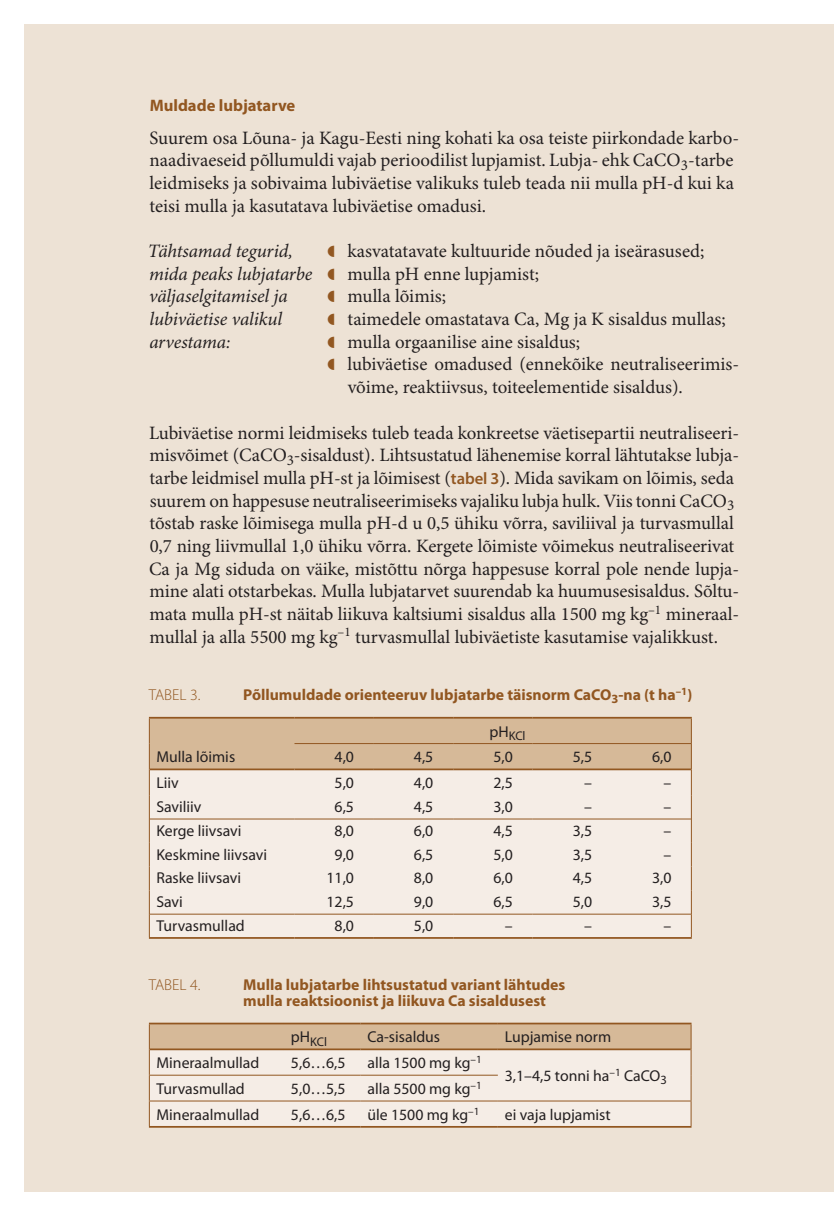
<style>
.page{position:relative;width:834px;height:1216px;background:#fff}
.page>*{position:absolute;margin:0;border:0;box-sizing:border-box;transform-origin:0 0}
.t1{font:18.9px/22.8px "Minion Pro";letter-spacing:-.005em;color:#231f20}
.t2{font:italic 18.9px/22.8px "Minion Pro";letter-spacing:-.01em;color:#231f20}
.t3{font:700 16.62px "Myriad Pro";color:#925721}
.t4{font:15.75px "Myriad Pro";color:#231f20}
.t5{font:700 15.75px/15.8px "Myriad Pro";color:#925721}
.t6{font:300 15.75px "Myriad Pro";color:#925721}
.t7{font:12.6px "Myriad Pro";letter-spacing:-.01em;color:#231f20}
.s1{font-family:"Myriad Pro";font-weight:600;font-size:16.62px;color:#925721}
</style>
<div class="page">
<div style="left:25px;top:25px;width:808px;height:1167px;background:#ede2d5"></div>
<hr style="left:833px;top:25px;width:1px;height:1167px;background:#ede2d5">
<hr style="left:149px;top:937px;width:145px;height:1px;background:#925721">
<hr style="left:294px;top:937px;width:80px;height:1px;background:#925721">
<hr style="left:374px;top:937px;width:79px;height:1px;background:#925721">
<hr style="left:453px;top:937px;width:79px;height:1px;background:#925721">
<hr style="left:532px;top:937px;width:80px;height:1px;background:#925721">
<hr style="left:612px;top:937px;width:79px;height:1px;background:#925721">
<hr style="left:149px;top:716px;width:145px;height:2px;background:#925721">
<hr style="left:294px;top:716px;width:80px;height:2px;background:#925721">
<hr style="left:374px;top:716px;width:79px;height:2px;background:#925721">
<hr style="left:453px;top:716px;width:79px;height:2px;background:#925721">
<hr style="left:532px;top:716px;width:80px;height:2px;background:#925721">
<hr style="left:612px;top:716px;width:79px;height:2px;background:#925721">
<svg style="left:149px;top:717px;width:542px;height:220px;background:#ebdcce"></svg>
<hr style="left:149px;top:1022px;width:135px;height:2px;background:#925721">
<hr style="left:284px;top:1022px;width:76px;height:2px;background:#925721">
<hr style="left:360px;top:1022px;width:137px;height:2px;background:#925721">
<hr style="left:497px;top:1022px;width:194px;height:2px;background:#925721">
<hr style="left:149px;top:1125px;width:135px;height:2px;background:#925721">
<hr style="left:284px;top:1125px;width:76px;height:2px;background:#925721">
<hr style="left:360px;top:1125px;width:137px;height:2px;background:#925721">
<hr style="left:497px;top:1125px;width:194px;height:2px;background:#925721">
<svg style="left:149px;top:1023px;width:542px;height:102px;background:#e8d9c9"></svg>
<p class="t3" style="left:150px;top:96px;width:147px">Muldade lubjatarve</p>
<p class="t1" style="left:149px;top:127px;width:591px">Suurem osa Lõuna- ja Kagu-Eesti ning kohati ka osa teiste piirkondade karbo&shy;naadivaeseid põllumuldi vajab perioodilist lupjamist. Lubja- ehk CaCO<sub>3</sub>-tarbe leidmiseks ja sobivaima lubiväetise valikuks tuleb teada nii mulla pH-d kui ka teisi mulla ja kasutatava lubiväetise omadusi.</p>
<p class="t2" style="left:148px;top:240px;width:166px">Tähtsamad tegurid, mida peaks lubjatarbe väljaselgitamisel ja lubiväetise valikul arvestama:</p>
<p class="t1" style="left:347px;top:240px;width:393px">kasvatatavate kultuuride nõuded ja iseärasused; mulla pH enne lupjamist;<br>mulla lõimis;<br>taimedele omastatava Ca, Mg ja K sisaldus mullas; mulla orgaanilise aine sisaldus;<br>lubiväetise omadused (ennekõike neutraliseerimis&shy;võime, reaktiivsus, toiteelementide sisaldus).</p>
<p class="t1" style="left:149px;top:422px;width:591px">Lubiväetise normi leidmiseks tuleb teada konkreetse väetisepartii neutraliseeri&shy;misvõimet (CaCO<sub>3</sub>-sisaldust). Lihtsustatud lähenemise korral lähtutakse lubja&shy;tarbe leidmisel mulla pH-st ja lõimisest (<span class="s1">tabel 3</span>). Mida savikam on lõimis, seda suurem on happesuse neutraliseerimiseks vajaliku lubja hulk. Viis tonni CaCO<sub>3 </sub>tõstab raske lõimisega mulla pH-d u 0,5 ühiku võrra, saviliival ja turvasmullal 0,7 ning liivmullal 1,0 ühiku võrra. Kergete lõimiste võimekus neutraliseerivat Ca ja Mg siduda on väike, mistõttu nõrga happesuse korral pole nende lupja&shy;mine alati otstarbekas. Mulla lubjatarvet suurendab ka huumusesisaldus. Sõltu&shy;mata mulla pH-st näitab liikuva kaltsiumi sisaldus alla 1500 mg kg<sup>–1</sup> mineraal&shy;mullal ja alla 5500 mg kg<sup>–1</sup> turvasmullal lubiväetiste kasutamise vajalikkust.</p>
<p class="t6" style="left:149px;top:686px;width:53px">TABEL 3.</p>
<p class="t5" style="left:243px;top:687px;width:450px">Põllumuldade orienteeruv lubjatarbe täisnorm CaCO<sub>3</sub>-na (t ha<sup>–1</sup>)</p>
<p class="t7" style="left:489px;top:728px;width:38px"><sup>pH</sup>KCl</p>
<p class="t4" style="left:156px;top:748px;width:80px">Mulla lõimis</p>
<p class="t4" style="left:334px;top:748px;width:21px">4,0</p>
<p class="t4" style="left:414px;top:748px;width:21px">4,5</p>
<p class="t4" style="left:493px;top:748px;width:21px">5,0</p>
<p class="t4" style="left:572px;top:748px;width:21px">5,5</p>
<p class="t4" style="left:652px;top:748px;width:21px">6,0</p>
<p class="t4" style="left:156px;top:774px;width:24px">Liiv</p>
<p class="t4" style="left:334px;top:774px;width:21px">5,0</p>
<p class="t4" style="left:414px;top:774px;width:21px">4,0</p>
<p class="t4" style="left:493px;top:774px;width:21px">2,5</p>
<p class="t4" style="left:584px;top:774px;width:9px">–</p>
<p class="t4" style="left:663px;top:774px;width:9px">–</p>
<p class="t4" style="left:156px;top:798px;width:47px">Saviliiv</p>
<p class="t4" style="left:334px;top:798px;width:21px">6,5</p>
<p class="t4" style="left:414px;top:798px;width:21px">4,5</p>
<p class="t4" style="left:493px;top:798px;width:21px">3,0</p>
<p class="t4" style="left:584px;top:798px;width:9px">–</p>
<p class="t4" style="left:663px;top:798px;width:9px">–</p>
<p class="t4" style="left:156px;top:821px;width:87px">Kerge liivsavi</p>
<p class="t4" style="left:334px;top:821px;width:21px">8,0</p>
<p class="t4" style="left:414px;top:821px;width:21px">6,0</p>
<p class="t4" style="left:493px;top:821px;width:21px">4,5</p>
<p class="t4" style="left:572px;top:821px;width:21px">3,5</p>
<p class="t4" style="left:663px;top:821px;width:9px">–</p>
<p class="t4" style="left:156px;top:845px;width:112px">Keskmine liivsavi</p>
<p class="t4" style="left:334px;top:845px;width:21px">9,0</p>
<p class="t4" style="left:414px;top:845px;width:21px">6,5</p>
<p class="t4" style="left:493px;top:845px;width:21px">5,0</p>
<p class="t4" style="left:572px;top:845px;width:21px">3,5</p>
<p class="t4" style="left:663px;top:845px;width:9px">–</p>
<p class="t4" style="left:156px;top:869px;width:86px">Raske liivsavi</p>
<p class="t4" style="left:326px;top:869px;width:29px">11,0</p>
<p class="t4" style="left:414px;top:869px;width:21px">8,0</p>
<p class="t4" style="left:493px;top:869px;width:21px">6,0</p>
<p class="t4" style="left:572px;top:869px;width:21px">4,5</p>
<p class="t4" style="left:652px;top:869px;width:21px">3,0</p>
<p class="t4" style="left:156px;top:893px;width:28px">Savi</p>
<p class="t4" style="left:326px;top:893px;width:29px">12,5</p>
<p class="t4" style="left:414px;top:893px;width:21px">9,0</p>
<p class="t4" style="left:493px;top:893px;width:21px">6,5</p>
<p class="t4" style="left:572px;top:893px;width:21px">5,0</p>
<p class="t4" style="left:652px;top:893px;width:21px">3,5</p>
<p class="t4" style="left:156px;top:917px;width:90px">Turvasmullad</p>
<p class="t4" style="left:334px;top:917px;width:21px">8,0</p>
<p class="t4" style="left:414px;top:917px;width:21px">5,0</p>
<p class="t4" style="left:505px;top:917px;width:9px">–</p>
<p class="t4" style="left:584px;top:917px;width:9px">–</p>
<p class="t4" style="left:663px;top:917px;width:9px">–</p>
<p class="t6" style="left:149px;top:976px;width:53px">TABEL 4.</p>
<p class="t5" style="left:243px;top:976px;width:323px">Mulla lubjatarbe lihtsustatud variant lähtudes mulla reaktsioonist ja liikuva Ca sisaldusest</p>
<p class="t7" style="left:291px;top:1034px;width:38px"><sup>pH</sup>KCl</p>
<p class="t4" style="left:367px;top:1028px;width:74px">Ca-sisaldus</p>
<p class="t4" style="left:504px;top:1028px;width:108px">Lupjamise norm</p>
<p class="t4" style="left:156px;top:1054px;width:104px">Mineraalmullad</p>
<p class="t4" style="left:291px;top:1054px;width:56px">5,6…6,5</p>
<p class="t4" style="left:367px;top:1054px;width:116px">alla 1500 mg kg<sup>–1</sup></p>
<p class="t4" style="left:504px;top:1067px;width:163px">3,1–4,5 tonni ha<sup>–1</sup> CaCO<sub>3</sub></p>
<p class="t4" style="left:156px;top:1080px;width:90px">Turvasmullad</p>
<p class="t4" style="left:291px;top:1080px;width:56px">5,0…5,5</p>
<p class="t4" style="left:367px;top:1080px;width:116px">alla 5500 mg kg<sup>–1</sup></p>
<p class="t4" style="left:156px;top:1105px;width:104px">Mineraalmullad</p>
<p class="t4" style="left:291px;top:1105px;width:56px">5,6…6,5</p>
<p class="t4" style="left:367px;top:1105px;width:113px">üle 1500 mg kg<sup>–1</sup></p>
<p class="t4" style="left:504px;top:1105px;width:107px">ei vaja lupjamist</p>
</div>
